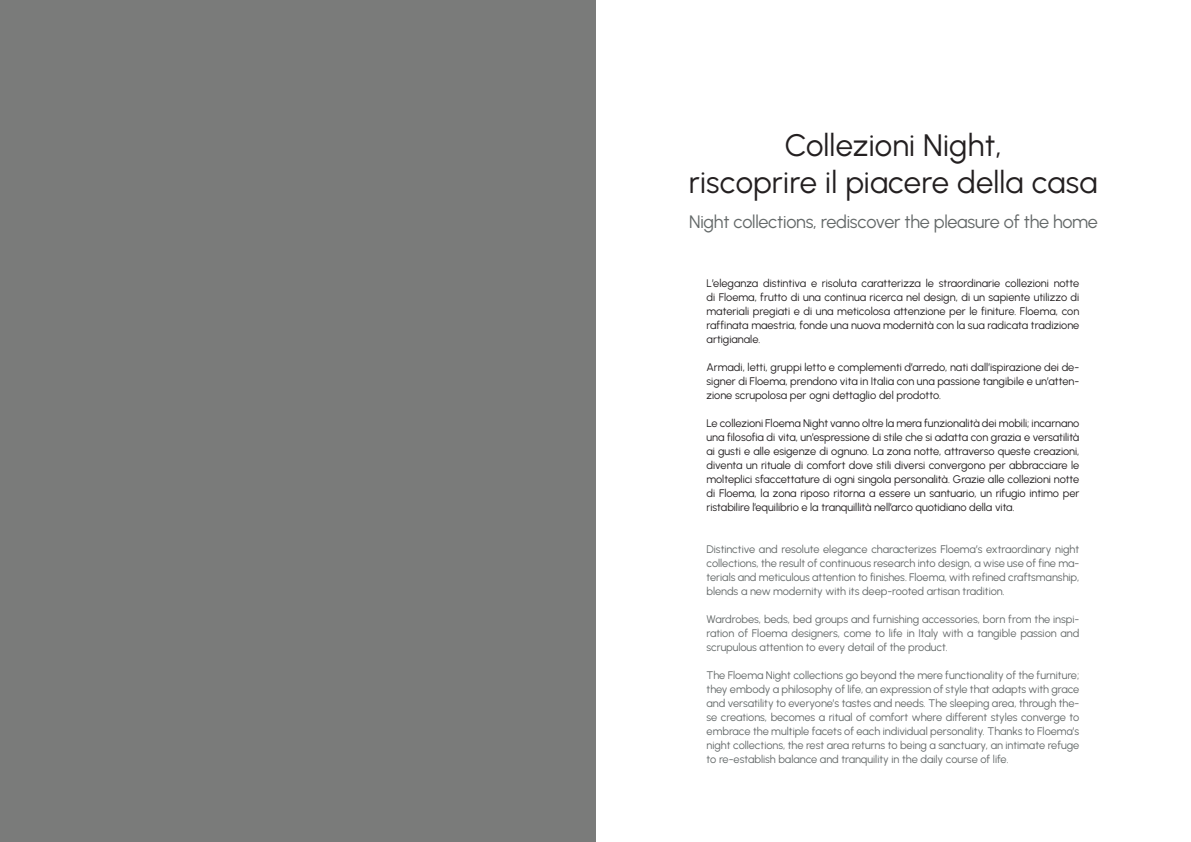
<style>
.page{position:relative;width:1191px;height:842px;background:#fff}
.page>*{position:absolute;margin:0;border:0;box-sizing:border-box;transform-origin:0 0}
.t1{font:31px "Urbanist";letter-spacing:.005em;color:#231f20}
.t2{font:18px "Urbanist";letter-spacing:-.015em;color:#646969}
.t3{font:11px/14px "Urbanist";color:#231f20;text-align:justify}
.t4{font:11px/14px "Urbanist";letter-spacing:-.005em;color:#646969;text-align:justify}
</style>
<div class="page">
<div style="left:0;top:0;width:596px;height:842px;background:#7a7b7a"></div>
<p class="t1" style="left:784px;top:125px;width:218px">Collezioni Night,</p>
<p class="t1" style="left:689px;top:162px;width:410px">riscoprire il piacere della casa</p>
<p class="t2" style="left:689px;top:210px;width:410px">Night collections, rediscover the pleasure of the home</p>
<p class="t3" style="left:706px;top:275px;width:374px">L’eleganza distintiva e risoluta caratterizza le straordinarie collezioni notte di Floema, frutto di una continua ricerca nel design, di un sapiente utilizzo di materiali pregiati e di una meticolosa attenzione per le finiture. Floema, con raffinata maestria, fonde una nuova modernità con la sua radicata tradizione artigianale.</p>
<p class="t3" style="left:706px;top:359px;width:374px">Armadi, letti, gruppi letto e complementi d’arredo, nati dall’ispirazione dei de&shy;signer di Floema, prendono vita in Italia con una passione tangibile e un’atten&shy;zione scrupolosa per ogni dettaglio del prodotto.</p>
<p class="t3" style="left:706px;top:415px;width:374px">Le collezioni Floema Night vanno oltre la mera funzionalità dei mobili; incarnano una filosofia di vita, un’espressione di stile che si adatta con grazia e versatilità ai gusti e alle esigenze di ognuno. La zona notte, attraverso queste creazioni, diventa un rituale di comfort dove stili diversi convergono per abbracciare le molteplici sfaccettature di ogni singola personalità. Grazie alle collezioni notte di Floema, la zona riposo ritorna a essere un santuario, un rifugio intimo per ristabilire l’equilibrio e la tranquillità nell’arco quotidiano della vita.</p>
<p class="t4" style="left:706px;top:541px;width:374px">Distinctive and resolute elegance characterizes Floema’s extraordinary night collections, the result of continuous research into design, a wise use of fine ma&shy;terials and meticulous attention to finishes. Floema, with refined craftsmanship, blends a new modernity with its deep-rooted artisan tradition.</p>
<p class="t4" style="left:706px;top:611px;width:374px">Wardrobes, beds, bed groups and furnishing accessories, born from the inspi&shy;ration of Floema designers, come to life in Italy with a tangible passion and scrupulous attention to every detail of the product.</p>
<p class="t4" style="left:706px;top:667px;width:374px">The Floema Night collections go beyond the mere functionality of the furniture; they embody a philosophy of life, an expression of style that adapts with grace and versatility to everyone’s tastes and needs. The sleeping area, through the&shy;se creations, becomes a ritual of comfort where different styles converge to embrace the multiple facets of each individual personality. Thanks to Floema’s night collections, the rest area returns to being a sanctuary, an intimate refuge to re-establish balance and tranquility in the daily course of life.</p>
</div>
